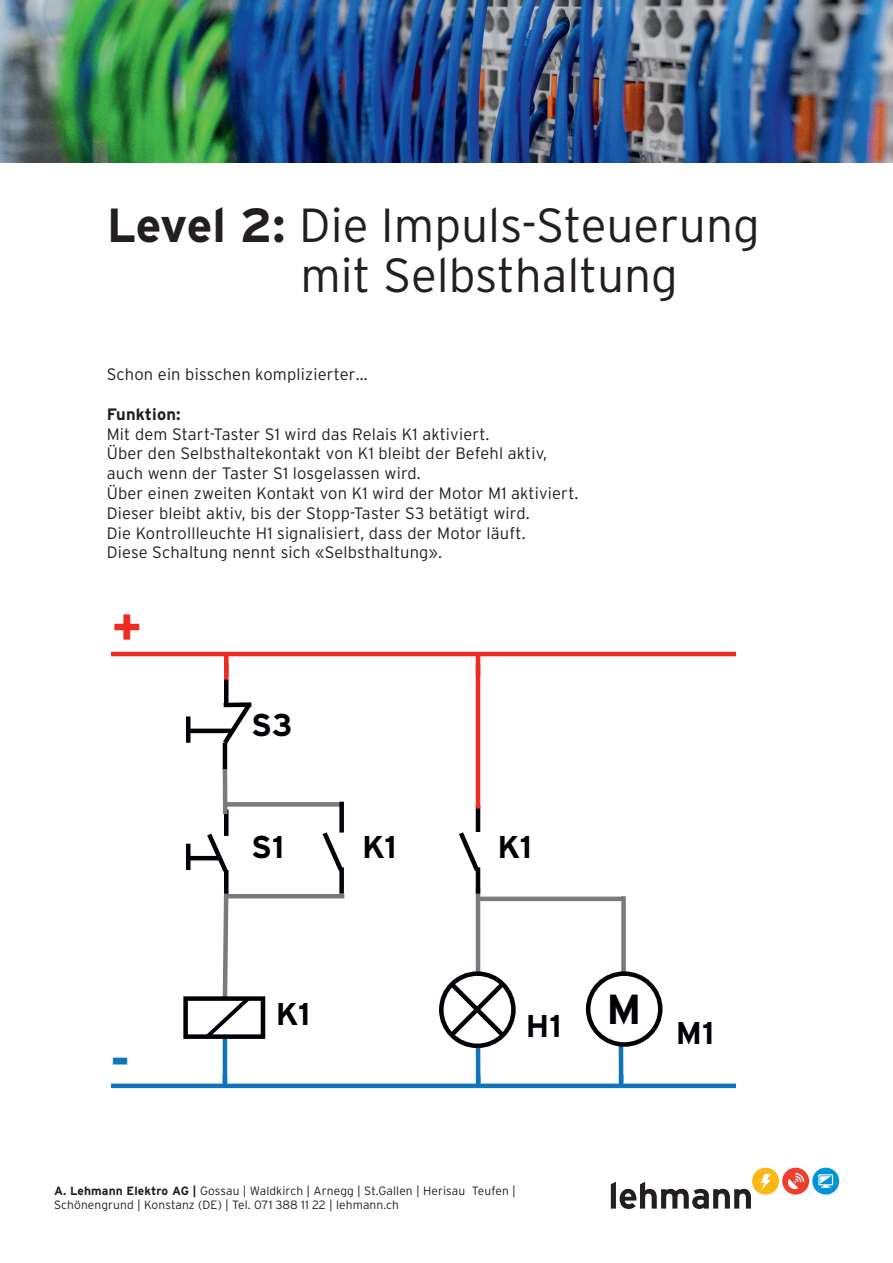
<style>
.page{position:relative;width:893px;height:1263px;background:#fff}
.page>*{position:absolute;margin:0;border:0;box-sizing:border-box;transform-origin:0 0}
.t1{font:700 49.35px "Interstate";color:#ee2b23}
.t2{font:700 49.35px "Interstate";color:#1074bc}
.t3{font:300 47.85px/49.5px "Interstate";color:#231f20}
.t4{font:700 42px "Interstate";color:#000208}
.t5{font:700 31.5px "Interstate";color:#000208}
.t6{font:300 16.5px/19.8px "Interstate";letter-spacing:.01em;color:#231f20}
.t7{font:700 16.5px "Interstate";letter-spacing:.01em;color:#231f20}
.t8{font:300 12px/14.4px "Interstate";letter-spacing:.01em;color:#231f20}
.s1{font-weight:700}
</style>
<div class="page">
<svg style="left:611px;top:1168px;width:228px;height:41px"></svg>
<img style="left:0;top:0;width:893px;height:162px">
<div style="left:224px;top:810px;width:5px;height:26px;background:#000208"></div>
<svg style="left:203px;top:828px;width:26px;height:44px"></svg>
<div style="left:224px;top:870px;width:5px;height:26px;background:#000208"></div>
<hr style="left:186px;top:844px;width:4px;height:26px;background:#000208">
<hr style="left:188px;top:856px;width:32px;height:4px;background:#000208">
<svg style="left:224px;top:676px;width:5px;height:4px"></svg>
<hr style="left:476px;top:887px;width:4px;height:87px;background:#787a7e">
<div style="left:478px;top:896px;width:146px;height:5px;background:#787a7e"></div>
<hr style="left:223px;top:1037px;width:3px;height:46px;background:#1074bc">
<hr style="left:477px;top:1044px;width:3px;height:39px;background:#1074bc">
<div style="left:224px;top:680px;width:5px;height:26px;background:#000208"></div>
<svg style="left:219px;top:698px;width:33px;height:51px"></svg>
<hr style="left:223px;top:743px;width:4px;height:27px;background:#000208">
<hr style="left:186px;top:716px;width:4px;height:27px;background:#000208">
<hr style="left:188px;top:729px;width:45px;height:4px;background:#000208">
<hr style="left:223px;top:769px;width:4px;height:45px;background:#787a7e">
<div style="left:224px;top:802px;width:120px;height:5px;background:#787a7e"></div>
<hr style="left:226px;top:894px;width:118px;height:4px;background:#787a7e">
<div style="left:224px;top:702px;width:27px;height:5px;background:#000208"></div>
<hr style="left:476px;top:806px;width:4px;height:26px;background:#000208">
<svg style="left:459px;top:827px;width:22px;height:49px"></svg>
<hr style="left:476px;top:867px;width:4px;height:27px;background:#000208">
<hr style="left:476px;top:663px;width:4px;height:145px;background:#ee2b23">
<div style="left:621px;top:896px;width:5px;height:76px;background:#787a7e"></div>
<hr style="left:619px;top:1043px;width:3px;height:40px;background:#1074bc">
<div style="left:183px;top:996px;width:82px;height:43px;border:5px solid #000208"></div>
<svg style="left:202px;top:889px;width:51px;height:153px"></svg>
<div style="left:439px;top:971px;width:77px;height:77px;border:5px solid #000208;border-radius:50%"></div>
<svg style="left:445px;top:978px;width:64px;height:63px"></svg>
<div style="left:586px;top:971px;width:76px;height:76px;border:5px solid #000208;border-radius:50%"></div>
<div style="left:339px;top:802px;width:5px;height:30px;background:#000208"></div>
<svg style="left:322px;top:827px;width:22px;height:44px"></svg>
<div style="left:339px;top:867px;width:5px;height:27px;background:#000208"></div>
<div style="left:112px;top:1083px;width:623px;height:5px;background:#1074bc"></div>
<hr style="left:223px;top:1075px;width:4px;height:10px;background:#1074bc">
<hr style="left:476px;top:1075px;width:4px;height:11px;background:#1074bc">
<hr style="left:112px;top:652px;width:623px;height:4px;background:#ee2b23">
<div style="left:224px;top:654px;width:5px;height:22px;background:#ee2b23"></div>
<hr style="left:476px;top:654px;width:4px;height:22px;background:#ee2b23">
<h2 class="t3" style="left:300px;top:200px;width:461px;text-indent:-194px"><span class="s1">Level 2:</span> Die Impuls-Steuerung mit Selbsthaltung</h2>
<p class="t6" style="left:107px;top:364px;width:262px">Schon ein bisschen komplizierter…</p>
<p class="t7" style="left:107px;top:405px;width:75px">Funktion:</p>
<p class="t6" style="left:107px;top:424px;width:473px">Mit dem Start-Taster S1 wird das Relais K1 aktiviert.<br>Über den Selbsthaltekontakt von K1 bleibt der Befehl aktiv, auch wenn der Taster S1 losgelassen wird.<br>Über einen zweiten Kontakt von K1 wird der Motor M1 aktiviert.<br>Dieser bleibt aktiv, bis der Stopp-Taster S3 betätigt wird.<br>Die Kontrollleuchte H1 signalisiert, dass der Motor läuft.<br>Diese Schaltung nennt sich «Selbsthaltung».</p>
<h1 class="t1" style="left:112px;top:599px;width:32px">+</h1>
<h1 class="t2" style="left:110px;top:1034px;width:22px">-</h1>
<h3 class="t5" style="left:251px;top:707px;width:43px">S3</h3>
<h3 class="t5" style="left:251px;top:829px;width:35px">S1</h3>
<h3 class="t5" style="left:362px;top:830px;width:36px">K1</h3>
<h3 class="t5" style="left:498px;top:829px;width:36px">K1</h3>
<h3 class="t5" style="left:276px;top:996px;width:36px">K1</h3>
<h3 class="t4" style="left:607px;top:986px;width:37px">M</h3>
<h3 class="t5" style="left:526px;top:1009px;width:37px">H1</h3>
<h3 class="t5" style="left:676px;top:1015px;width:40px">M1</h3>
<p class="t8" style="left:54px;top:1183px;width:463px"><span class="s1">A. Lehmann Elektro AG |</span> Gossau | Waldkirch | Arnegg | St.Gallen | Herisau Teufen |<br>Schönengrund | Konstanz (DE) | Tel. 071 388 11 22 | lehmann.ch</p>
</div>
